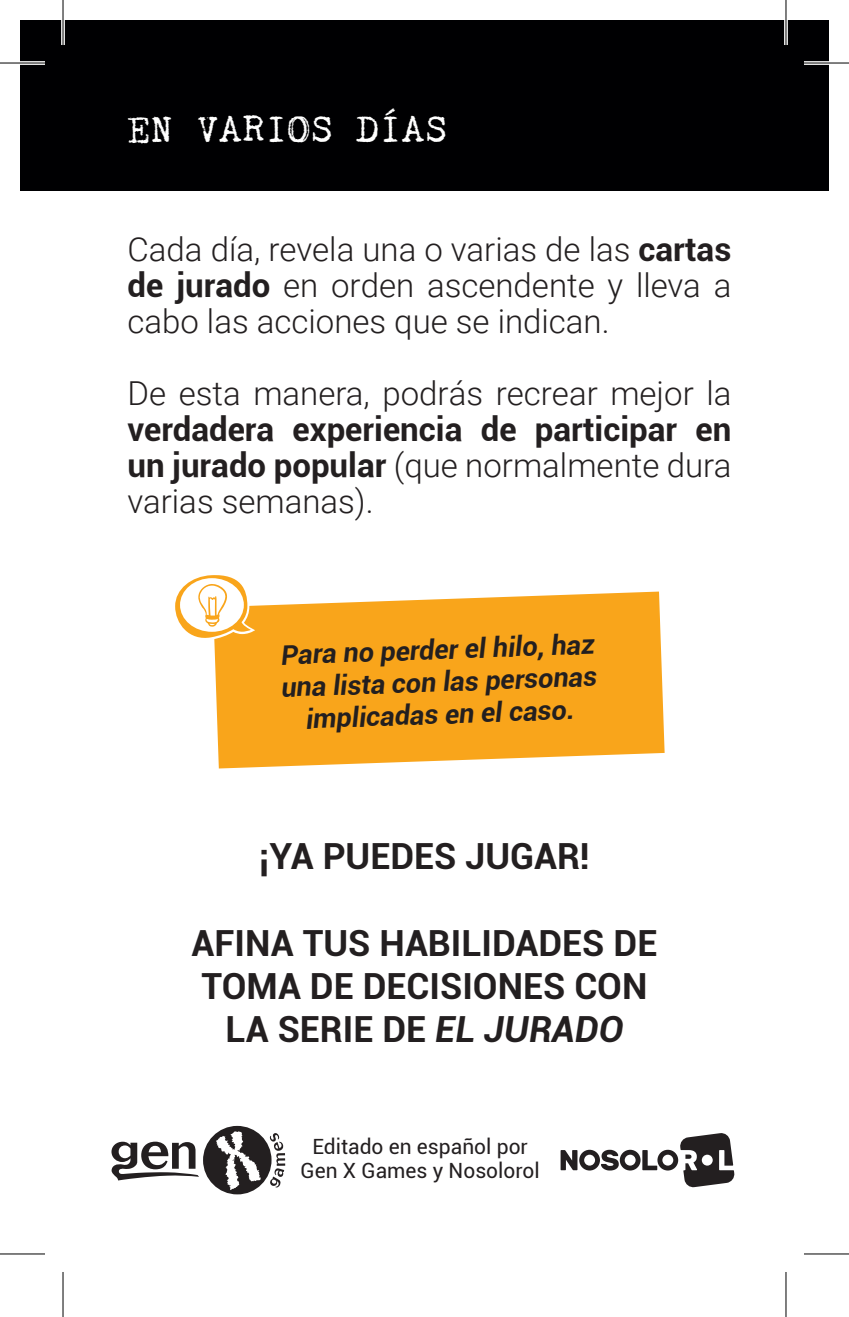
<style>
.page{position:relative;width:849px;height:1317px;background:#fff}
.page>*{position:absolute;margin:0;border:0;box-sizing:border-box;transform-origin:0 0}
.t1{font:39px "Kingthings Trypewriter 2";color:#fff}
.t2{font:700 36px/43.2px "Roboto";color:#231f20;text-align:center}
.t3{font:300 33px/36px "Roboto";color:#231f20;text-align:justify}
.t4{font:700 33px/36px "Roboto";color:#231f20;text-align:justify}
.t5{font:italic 700 27px/32.4px "Roboto";color:#231f20;text-align:center}
.t6{font:21px/24px "Roboto";color:#231f20;text-align:center}
.s1{font-weight:700}
.s2{font-weight:300}
.s3{font-style:italic}
</style>
<div class="page">
<div style="left:20px;top:20px;width:808px;height:171px;background:#000002"></div>
<svg style="left:214px;top:591px;width:451px;height:177px;background:#f9ad30"></svg>
<svg style="left:111px;top:1125px;width:174px;height:69px"></svg>
<svg style="left:560px;top:1133px;width:175px;height:54px"></svg>
<svg style="left:175px;top:575px;width:80px;height:66px"></svg>
<svg style="left:20px;top:61px;width:25px;height:4px"></svg>
<svg style="left:804px;top:61px;width:25px;height:4px"></svg>
<svg style="left:61px;top:20px;width:4px;height:25px"></svg>
<svg style="left:784px;top:0;width:4px;height:45px"></svg>
<svg style="left:786px;top:1272px;width:1px;height:45px"></svg>
<hr style="left:0;top:62px;width:45px;height:2px;background:#000">
<hr style="left:804px;top:62px;width:45px;height:2px;background:#000">
<hr style="left:0;top:1253px;width:45px;height:1px;background:#000">
<hr style="left:804px;top:1253px;width:45px;height:1px;background:#000">
<hr style="left:62px;top:0;width:2px;height:45px;background:#000">
<hr style="left:62px;top:1272px;width:2px;height:45px;background:#000">
<hr style="left:785px;top:0;width:1px;height:45px;background:#000">
<hr style="left:785px;top:1272px;width:1px;height:45px;background:#000">
<p class="t1" style="left:127px;top:108px;width:322px">EN VARIOS DÍAS</p>
<p class="t3" style="left:127px;top:230px;width:605px">Cada día, revela una o varias de las <span class="s1">cartas de jurado</span> en orden ascendente y lleva a cabo las acciones que se indican.</p>
<p class="t3" style="left:127px;top:374px;width:605px">De esta manera, podrás recrear mejor la</p>
<p class="t4" style="left:127px;top:410px;width:605px">verdadera experiencia de participar en un jurado popular <span class="s2">(que normalmente dura varias semanas).</span></p>
<p class="t5" style="left:280px;top:637px;width:317px;rotate:-2deg">Para no perder el hilo, haz una lista con las personas implicadas en el caso.</p>
<p class="t2" style="left:259px;top:833px;width:332px">¡YA PUEDES JUGAR!</p>
<p class="t2" style="left:192px;top:920px;width:467px">AFINA TUS HABILIDADES DE<br>TOMA DE DECISIONES CON<br>LA SERIE DE <span class="s3">EL JURADO</span></p>
<p class="t6" style="left:301px;top:1133px;width:241px">Editado en español por<br>Gen X Games y Nosolorol</p>
</div>
